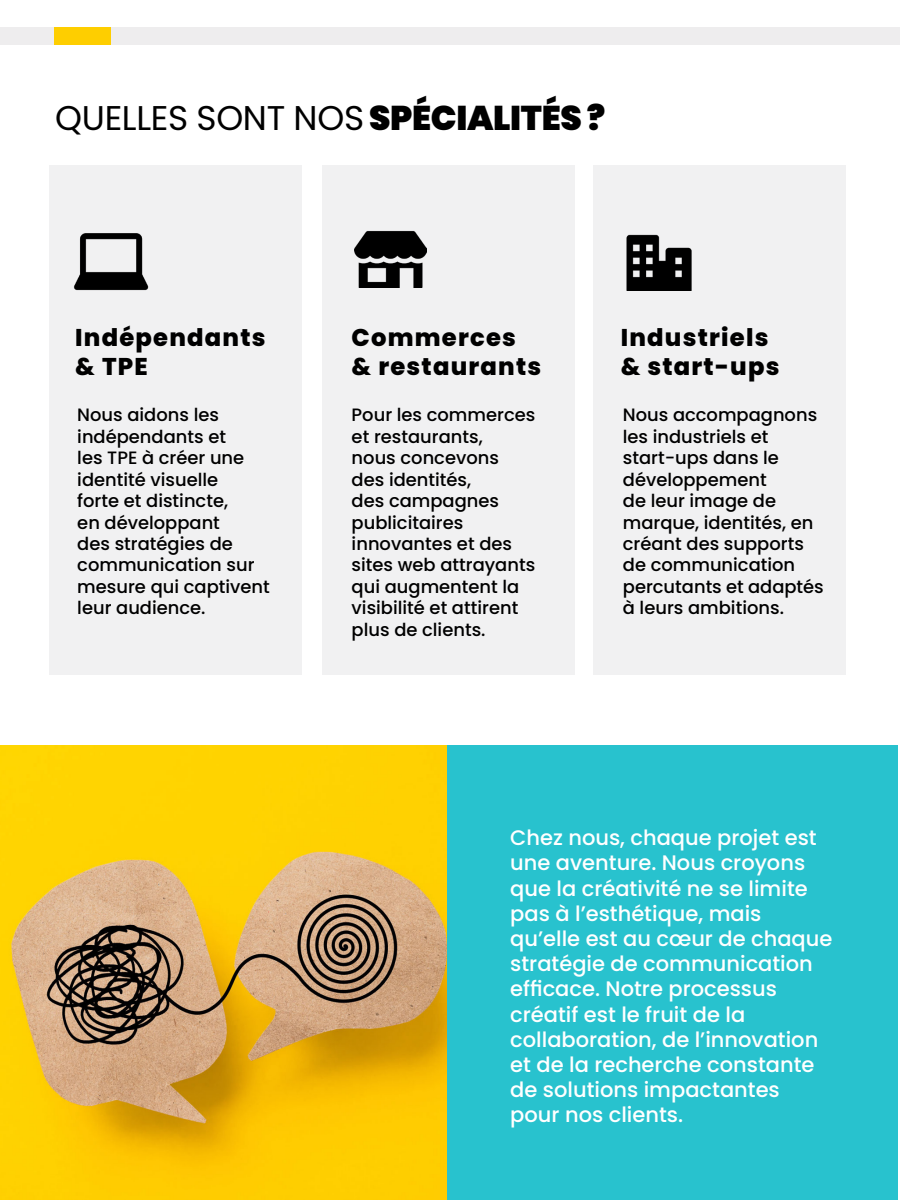
<style>
.page{position:relative;width:900px;height:1200px;background:#fff}
.page>*{position:absolute;margin:0;border:0;box-sizing:border-box;transform-origin:0 0}
.t1{font:34.35px "Poppins";letter-spacing:-.01em;color:#000}
.t2{font:800 24.3px "Poppins";letter-spacing:.05em;color:#000}
.t3{font:500 21px/25.2px "Poppins";color:#fff}
.t4{font:500 17.85px/21.5px "Poppins";color:#000}
.s1{font-weight:900}
</style>
<div class="page">
<div style="left:0;top:27px;width:900px;height:18px;background:#eeedee"></div>
<div style="left:54px;top:27px;width:57px;height:18px;background:#fece00"></div>
<div style="left:593px;top:166px;width:253px;height:509px;background:#f1f1f2"></div>
<div style="left:49px;top:166px;width:253px;height:509px;background:#f1f1f2"></div>
<div style="left:322px;top:166px;width:253px;height:509px;background:#f1f1f2"></div>
<img style="left:354px;top:230px;width:73px;height:57px">
<img style="left:74px;top:233px;width:75px;height:58px">
<img style="left:626px;top:234px;width:66px;height:57px">
<div style="left:446px;top:745px;width:452px;height:455px;background:#28c2ce"></div>
<img style="left:0;top:745px;width:446px;height:455px">
<p class="t1" style="left:55px;top:98px;width:552px">QUELLES SONT NOS <span class="s1">SPÉCIALITÉS ?</span></p>
<p class="t2" style="left:75px;top:323px;width:192px">Indépendants</p>
<p class="t2" style="left:75px;top:352px;width:74px">&amp; TPE</p>
<p class="t4" style="left:77px;top:404px;width:194px">Nous aidons les indépendants et<br>les TPE à créer une identité visuelle<br>forte et distincte,<br>en développant<br>des stratégies de communication sur mesure qui captivent leur audience.</p>
<p class="t2" style="left:352px;top:323px;width:166px">Commerces</p>
<p class="t2" style="left:352px;top:352px;width:191px">&amp; restaurants</p>
<p class="t4" style="left:352px;top:404px;width:185px">Pour les commerces et restaurants,<br>nous concevons des identités,<br>des campagnes publicitaires innovantes et des sites web attrayants qui augmentent la visibilité et attirent plus de clients.</p>
<p class="t2" style="left:621px;top:323px;width:149px">Industriels</p>
<p class="t2" style="left:621px;top:352px;width:160px">&amp; start-ups</p>
<p class="t4" style="left:623px;top:404px;width:203px">Nous accompagnons les industriels et start-ups dans le développement<br>de leur image de marque, identités, en créant des supports de communication percutants et adaptés à leurs ambitions.</p>
<p class="t3" style="left:510px;top:825px;width:324px">Chez nous, chaque projet est une aventure. Nous croyons que la créativité ne se limite pas à l’esthétique, mais qu’elle est au cœur de chaque stratégie de communication efficace. Notre processus créatif est le fruit de la collaboration, de l’innovation et de la recherche constante de solutions impactantes pour nos clients.</p>
</div>
